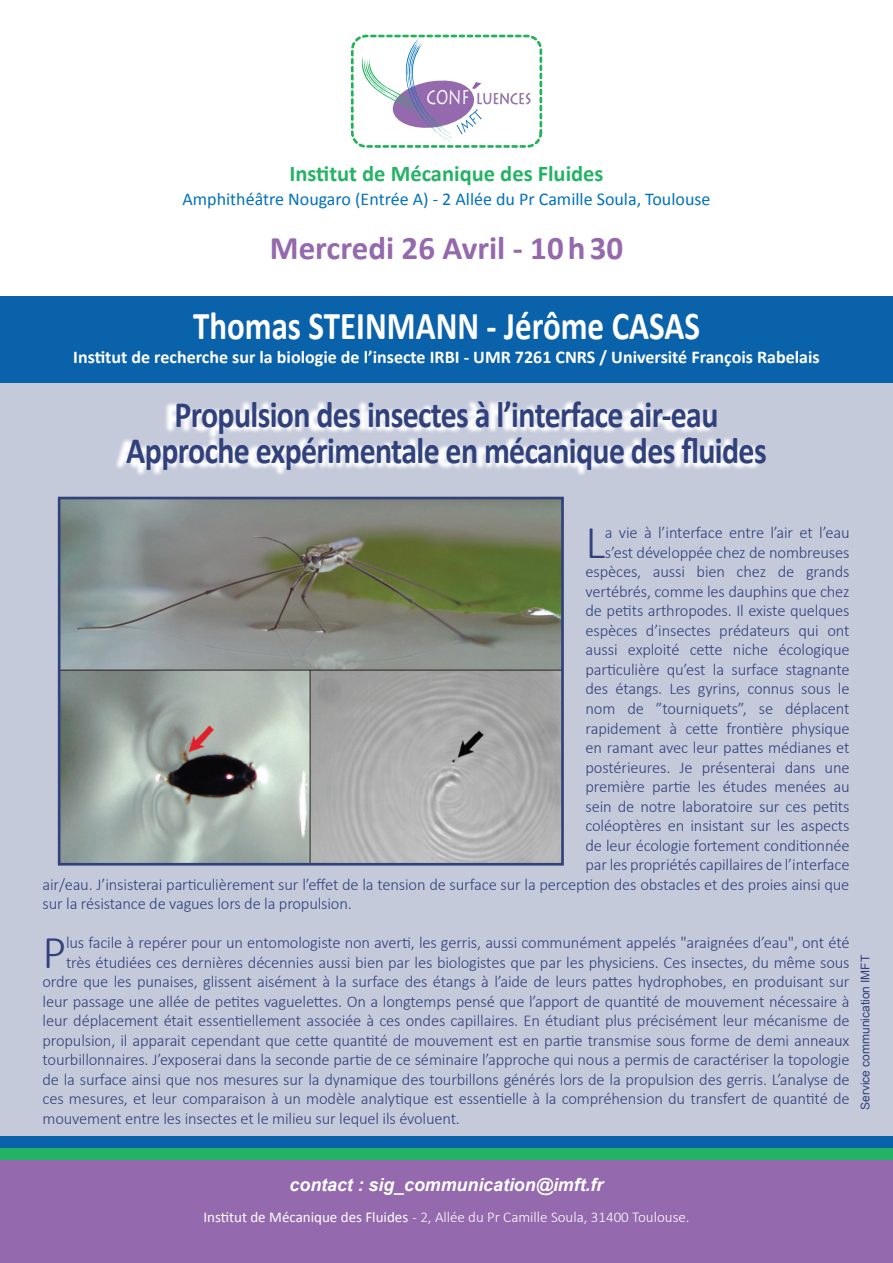
<style>
.page{position:relative;width:893px;height:1263px;background:#fff}
.page>*{position:absolute;margin:0;border:0;box-sizing:border-box;transform-origin:0 0}
.t1{font:300 47.25px "Calibri";color:#31417b}
.t2{font:700 39.6px "Calibri";color:#fff;scale:.83 1}
.t3{font:700 37.2px/36px "Calibri";letter-spacing:-.02em;color:#31417b;text-align:center;scale:.86 1}
.t4{font:700 33px "Calibri";color:#9469ad}
.t5{font:700 22.5px "Calibri";color:#24b364}
.t6{font:700 18px "Calibri";color:#fff}
.t7{font:18px "Calibri";color:#0072bc}
.t8{font:italic 700 18px "Arial";color:#fff}
.t9{font:300 16.5px "Calibri";letter-spacing:-.01em;color:#31417b}
.t10{font:15.45px "Lithograph";color:#9469ad;scale:.78 1}
.t11{font:300 15px "Calibri";color:#fff}
.t12{font:12px "Arial";color:#31417b}
.s1{font-size:19.8px;color:#fff}
.s2{font-size:32.7px;color:#9460a8}
.s3{font-weight:400}
</style>
<div class="page">
<div style="left:0;top:349px;width:893px;height:903px;background:#c5cadb"></div>
<div style="left:0;top:1136px;width:893px;height:104px;background:#0a62aa"></div>
<div style="left:0;top:1148px;width:893px;height:104px;background:#24b364"></div>
<div style="left:0;top:1160px;width:893px;height:103px;background:#9469ad"></div>
<svg style="left:116px;top:401px;width:644px;height:74px"></svg>
<div style="left:0;top:296px;width:893px;height:87px;background:#0a62aa"></div>
<div style="left:351px;top:35px;width:191px;height:112px;border:3px dashed #21b259;border-radius:14px"></div>
<svg style="left:359px;top:38px;width:123px;height:105px"></svg>
<img style="left:62px;top:501px;width:498px;height:360px">
<div style="left:58px;top:497px;width:506px;height:368px;border:3px solid #31417b"></div>
<p class="t10" style="left:426px;top:90px;width:136px"><span class="s1">CONF</span><span class="s2">'</span>LUENCES</p>
<h3 class="t5" style="left:289px;top:159px;width:316px">Institut de Mécanique des Fluides</h3>
<p class="t7" style="left:182px;top:188px;width:529px">Amphithéâtre Nougaro (Entrée A) - 2 Allée du Pr Camille Soula, Toulouse</p>
<h3 class="t4" style="left:270px;top:227px;width:355px">Mercredi 26 Avril - 10h30</h3>
<h2 class="t2" style="left:193px;top:301px;width:612px">Thomas STEINMANN - Jérôme CASAS</h2>
<p class="t6" style="left:73px;top:346px;width:748px">Institut de recherche sur la biologie de l’insecte IRBI - UMR 7261 CNRS / Université François Rabelais</p>
<h3 class="t3" style="left:126px;top:395px;width:746px">Propulsion des insectes à l’interface air-eau<br>Approche expérimentale en mécanique des fluides</h3>
<h1 class="t1" style="left:586px;top:513px;width:21px">L</h1>
<p class="t9" style="left:605px;top:523px;width:246px">a vie à l’interface entre l’air et l’eau</p>
<p class="t9" style="left:605px;top:542px;width:246px">s’est développée chez de nombreuses</p>
<p class="t9" style="left:586px;top:562px;width:265px">espèces, aussi bien chez de grands</p>
<p class="t9" style="left:586px;top:581px;width:265px">vertébrés, comme les dauphins que chez</p>
<p class="t9" style="left:586px;top:601px;width:265px">de petits arthropodes. Il existe quelques</p>
<p class="t9" style="left:586px;top:620px;width:266px">espèces d’insectes prédateurs qui ont</p>
<p class="t9" style="left:586px;top:640px;width:265px">aussi exploité cette niche écologique</p>
<p class="t9" style="left:586px;top:659px;width:265px">particulière qu’est la surface stagnante</p>
<p class="t9" style="left:586px;top:679px;width:265px">des étangs. Les gyrins, connus sous le</p>
<p class="t9" style="left:586px;top:698px;width:266px">nom de ”tourniquets”, se déplacent</p>
<p class="t9" style="left:586px;top:718px;width:266px">rapidement à cette frontière physique</p>
<p class="t9" style="left:586px;top:737px;width:265px">en ramant avec leur pattes médianes et</p>
<p class="t9" style="left:586px;top:757px;width:265px">postérieures. Je présenterai dans une</p>
<p class="t9" style="left:586px;top:776px;width:266px">première partie les études menées au</p>
<p class="t9" style="left:585px;top:796px;width:265px">sein de notre laboratoire sur ces petits</p>
<p class="t9" style="left:585px;top:815px;width:266px">coléoptères en insistant sur les aspects</p>
<p class="t9" style="left:585px;top:835px;width:266px">de leur écologie fortement conditionnée</p>
<p class="t9" style="left:585px;top:854px;width:266px">par les propriétés capillaires de l’interface</p>
<p class="t9" style="left:43px;top:874px;width:808px">air/eau. J’insisterai particulièrement sur l’effet de la tension de surface sur la perception des obstacles et des proies ainsi que</p>
<p class="t9" style="left:43px;top:893px;width:311px">sur la résistance de vagues lors de la propulsion.</p>
<h1 class="t1" style="left:43px;top:922px;width:25px">P</h1>
<p class="t9" style="left:66px;top:932px;width:785px">lus facile à repérer pour un entomologiste non averti, les gerris, aussi communément appelés "araignées d’eau", ont été</p>
<p class="t9" style="left:66px;top:952px;width:785px">très étudiées ces dernières décennies aussi bien par les biologistes que par les physiciens. Ces insectes, du même sous</p>
<p class="t9" style="left:43px;top:971px;width:808px">ordre que les punaises, glissent aisément à la surface des étangs à l’aide de leurs pattes hydrophobes, en produisant sur</p>
<p class="t9" style="left:43px;top:991px;width:808px">leur passage une allée de petites vaguelettes. On a longtemps pensé que l’apport de quantité de mouvement nécessaire à</p>
<p class="t9" style="left:43px;top:1010px;width:808px">leur déplacement était essentiellement associée à ces ondes capillaires. En étudiant plus précisément leur mécanisme de</p>
<p class="t9" style="left:43px;top:1030px;width:808px">propulsion, il apparait cependant que cette quantité de mouvement est en partie transmise sous forme de demi anneaux</p>
<p class="t9" style="left:43px;top:1049px;width:808px">tourbillonnaires. J’exposerai dans la seconde partie de ce séminaire l’approche qui nous a permis de caractériser la topologie</p>
<p class="t9" style="left:43px;top:1069px;width:809px">de la surface ainsi que nos mesures sur la dynamique des tourbillons générés lors de la propulsion des gerris. L’analyse de</p>
<p class="t9" style="left:43px;top:1088px;width:808px">ces mesures, et leur comparaison à un modèle analytique est essentielle à la compréhension du transfert de quantité de</p>
<p class="t9" style="left:43px;top:1108px;width:419px">mouvement entre les insectes et le milieu sur lequel ils évoluent.</p>
<p class="t12" style="left:857px;top:1110px;width:157px;rotate:-90deg">Service communication IMFT</p>
<p class="t8" style="left:290px;top:1172px;width:315px">contact : sig_communication@imft.fr</p>
<p class="t11" style="left:203px;top:1208px;width:488px"><span class="s3">Institut de Mécanique des Fluides</span> - 2, Allée du Pr Camille Soula, 31400 Toulouse.</p>
</div>
